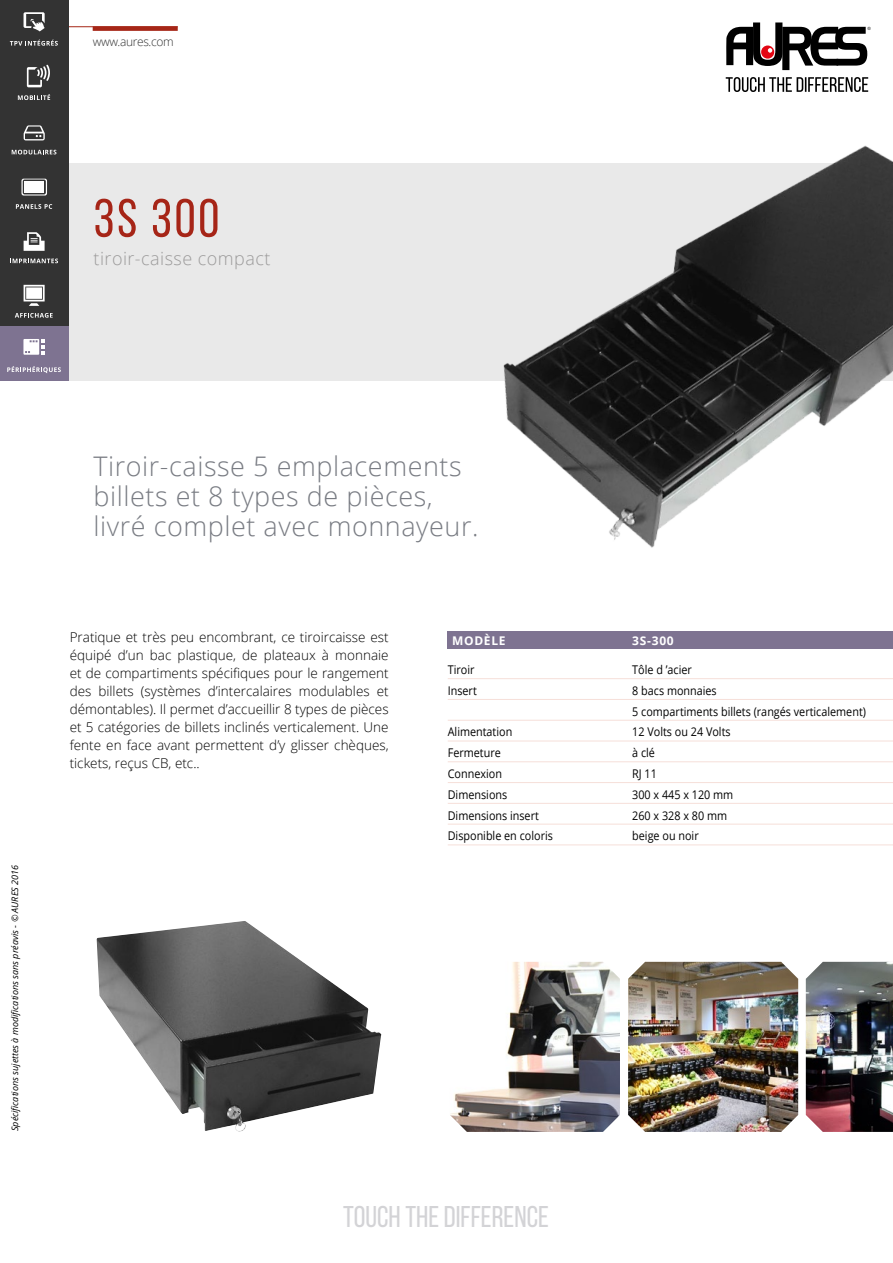
<style>
.page{position:relative;width:893px;height:1263px;background:#fff}
.page>*{position:absolute;margin:0;border:0;box-sizing:border-box;transform-origin:0 0}
.t1{font:54px "Bebas Neue";color:#a62517}
.t2{font:30px "Bebas Neue";color:#d3d3d6}
.t3{font:300 27px/30px "Open Sans";letter-spacing:.02em;color:#797c83}
.t4{font:300 18px "Open Sans";letter-spacing:.025em;color:#9c9b9b}
.t5{font:300 13.5px/18px "Open Sans";color:#000;text-align:justify}
.t6{font:12px/20.9px "Open Sans";color:#000;scale:.9 1}
.t7{font:300 12px "Open Sans";letter-spacing:-.03em;color:#333}
.t8{font:700 12px "Open Sans";letter-spacing:.06em;color:#fff}
.t9{font:italic 9px "Open Sans";color:#000}
</style>
<div class="page">
<div style="left:38px;top:163px;width:855px;height:218px;background:#e9e9e9"></div>
<div style="left:93px;top:26px;width:85px;height:5px;background:#a62617"></div>
<hr style="left:0;top:26px;width:178px;height:1px;background:#a62617">
<div style="left:448px;top:631px;width:445px;height:18px;background:#7e7391"></div>
<hr style="left:448px;top:678px;width:445px;height:1px;background:#f6dfd9">
<hr style="left:448px;top:699px;width:445px;height:1px;background:#f6dfd9">
<hr style="left:448px;top:720px;width:445px;height:1px;background:#f6dfd9">
<hr style="left:448px;top:741px;width:445px;height:1px;background:#f6dfd9">
<hr style="left:448px;top:761px;width:445px;height:1px;background:#f6dfd9">
<hr style="left:448px;top:782px;width:445px;height:1px;background:#f6dfd9">
<hr style="left:448px;top:803px;width:445px;height:1px;background:#f6dfd9">
<hr style="left:448px;top:824px;width:445px;height:1px;background:#f6dfd9">
<hr style="left:448px;top:844px;width:445px;height:1px;background:#f6dfd9">
<div style="left:0;top:109px;width:69px;height:54px;background:#333"></div>
<div style="left:0;top:163px;width:69px;height:55px;background:#333"></div>
<div style="left:0;top:218px;width:69px;height:54px;background:#333"></div>
<div style="left:0;top:272px;width:69px;height:54px;background:#333"></div>
<div style="left:0;top:326px;width:69px;height:55px;background:#7e7391"></div>
<div style="left:0;top:54px;width:69px;height:55px;background:#333"></div>
<div style="left:0;top:0;width:69px;height:54px;background:#333"></div>
<svg style="left:24px;top:12px;width:21px;height:19px"></svg>
<svg style="left:10px;top:40px;width:48px;height:6px"></svg>
<svg style="left:12px;top:150px;width:44px;height:4px"></svg>
<svg style="left:18px;top:94px;width:32px;height:6px"></svg>
<svg style="left:16px;top:204px;width:36px;height:5px"></svg>
<svg style="left:15px;top:313px;width:38px;height:5px"></svg>
<svg style="left:7px;top:366px;width:54px;height:7px"></svg>
<svg style="left:10px;top:259px;width:48px;height:4px"></svg>
<svg style="left:24px;top:232px;width:21px;height:19px"></svg>
<svg style="left:24px;top:285px;width:21px;height:21px"></svg>
<svg style="left:24px;top:125px;width:21px;height:15px"></svg>
<svg style="left:21px;top:179px;width:26px;height:17px"></svg>
<div style="left:24px;top:181px;width:20px;height:12px;background:#fff"></div>
<svg style="left:27px;top:65px;width:23px;height:22px"></svg>
<svg style="left:23px;top:339px;width:22px;height:16px"></svg>
<img style="left:806px;top:962px;width:87px;height:170px">
<img style="left:628px;top:962px;width:170px;height:170px">
<img style="left:450px;top:962px;width:170px;height:170px">
<img style="left:97px;top:921px;width:284px;height:210px">
<img style="left:447px;top:22px;width:446px;height:613px">
<p class="t7" style="left:93px;top:34px;width:83px">www.aures.com</p>
<h1 class="t1" style="left:94px;top:189px;width:127px">3S 300</h1>
<h3 class="t4" style="left:94px;top:246px;width:178px">tiroir-caisse compact</h3>
<p class="t9" style="left:9px;top:1131px;width:268px;rotate:-90deg">Spécifications sujettes à modifications sans préavis - © AURES 2016</p>
<h3 class="t3" style="left:94px;top:450px;width:386px">Tiroir-caisse 5 emplacements billets et 8 types de pièces, livré complet avec monnayeur.</h3>
<p class="t5" style="left:70px;top:627px;width:320px">Pratique et très peu encombrant, ce tiroircaisse est équipé d’un bac plastique, de plateaux à monnaie et de compartiments spécifiques pour le rangement des billets (systèmes d’intercalaires modulables et démontables). Il permet d’accueillir 8 types de pièces et 5 catégories de billets inclinés verticalement. Une fente en face avant permettent d’y glisser chèques, tickets, reçus CB, etc..</p>
<p class="t8" style="left:452px;top:632px;width:55px">MODÈLE</p>
<p class="t8" style="left:632px;top:632px;width:43px">3S-300</p>
<p class="t6" style="left:448px;top:659px;width:31px">Tiroir</p>
<p class="t6" style="left:632px;top:659px;width:68px">Tôle d ’acier</p>
<p class="t6" style="left:448px;top:680px;width:34px">Insert</p>
<p class="t6" style="left:632px;top:680px;width:261px">8 bacs monnaies<br>5 compartiments billets (rangés verticalement)</p>
<p class="t6" style="left:448px;top:721px;width:73px">Alimentation</p>
<p class="t6" style="left:632px;top:721px;width:111px">12 Volts ou 24 Volts</p>
<p class="t6" style="left:448px;top:742px;width:60px">Fermeture</p>
<p class="t6" style="left:632px;top:742px;width:27px">à clé</p>
<p class="t6" style="left:448px;top:763px;width:62px">Connexion</p>
<p class="t6" style="left:632px;top:763px;width:29px">RJ 11</p>
<p class="t6" style="left:448px;top:784px;width:68px">Dimensions</p>
<p class="t6" style="left:632px;top:784px;width:114px">300 x 445 x 120 mm</p>
<p class="t6" style="left:448px;top:804px;width:103px">Dimensions insert</p>
<p class="t6" style="left:632px;top:804px;width:107px">260 x 328 x 80 mm</p>
<p class="t6" style="left:448px;top:825px;width:118px">Disponible en coloris</p>
<p class="t6" style="left:632px;top:825px;width:75px">beige ou noir</p>
<h2 class="t2" style="left:343px;top:1200px;width:207px">TOUCH THE DIFFERENCE</h2>
</div>
